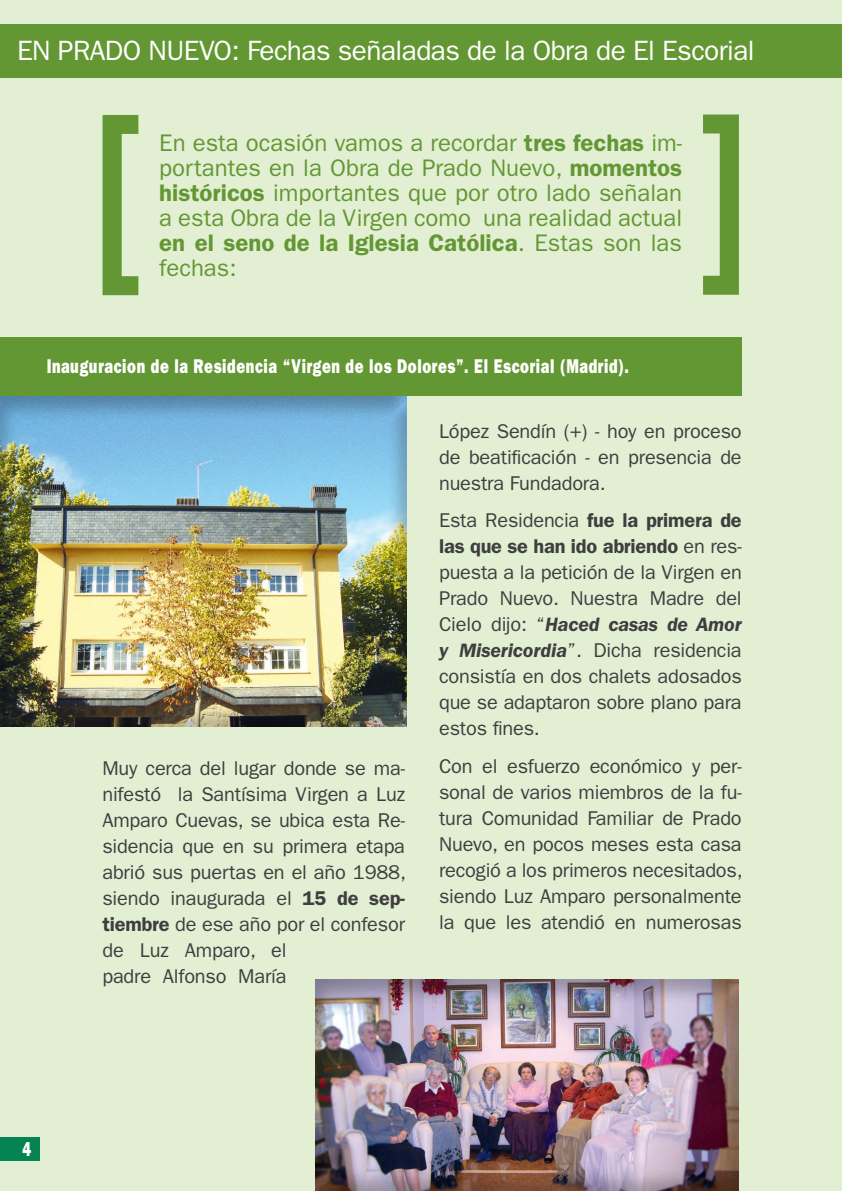
<style>
.page{position:relative;width:842px;height:1191px;background:#e3efd3}
.page>*{position:absolute;margin:0;border:0;box-sizing:border-box;transform-origin:0 0}
.t1{font:28px "ITC Franklin Gothic Std";letter-spacing:-.02em;color:#fff}
.Párrafo_Artículo{font:24px/25px "ITC Franklin Gothic Std";color:#639733;text-align:justify}
.Párrafo_Artículo-2{font:20px/26px "ITC Franklin Gothic Std";letter-spacing:-.01em;color:#3e3e3f;text-align:justify}
.Número_de_Página__Im{font:20px "ITC Franklin Gothic Std Hvy";letter-spacing:.04em;color:#fff;scale:.74 1}
.Número_de_Página__Pa{font:20px "ITC Franklin Gothic Std Hvy";color:#fff;scale:.74 1}
.s1{font-weight:600}
.s2{font-weight:600;font-style:italic}
</style>
<div class="page">
<div style="left:0;top:1137px;width:40px;height:23px;background:#058353"></div>
<div style="left:0;top:24px;width:842px;height:53px;background:#639733"></div>
<div style="left:0;top:337px;width:742px;height:59px;background:#639733"></div>
<div style="left:0;top:395px;width:409px;height:340px;background:#231f20;opacity:.29"></div>
<div style="left:313px;top:979px;width:428px;height:212px;background:#231f20;opacity:.29"></div>
<svg style="left:103px;top:115px;width:35px;height:180px"></svg>
<svg style="left:703px;top:114px;width:36px;height:181px"></svg>
<p class="t1" style="left:17px;top:35px;width:739px">EN PRADO NUEVO: Fechas señaladas de la Obra de El Escorial</p>
<p class="Párrafo_Artículo" style="left:159px;top:131px;width:524px">En esta ocasión vamos a recordar <span class="s1">tres fechas</span> im&shy;portantes en la Obra de Prado Nuevo, <span class="s1">momentos históricos</span> importantes que por otro lado señalan a esta Obra de la Virgen como una realidad actual <span class="s1">en el seno de la Iglesia Católica</span>. Estas son las fechas:</p>
<p class="Número_de_Página__Im" style="left:47px;top:354px;width:788px">Inauguracion de la Residencia “Virgen de los Dolores”. El Escorial (Madrid).</p>
<p class="Número_de_Página__Pa" style="left:22px;top:1137px;width:13px">4</p>
<p class="Párrafo_Artículo-2" style="left:102px;top:755px;width:305px;text-align:left">Muy cerca del lugar donde se ma&shy;nifestó la Santísima Virgen a Luz<br>Amparo Cuevas, se ubica esta Re&shy;sidencia que en su primera etapa abrió sus puertas en el año 1988, siendo inaugurada el <span class="s1">15 de sep&shy;tiembre</span> de ese año por el confesor de Luz Amparo, el<br>padre Alfonso María</p>
<p class="Párrafo_Artículo-2" style="left:439px;top:418px;width:304px">López Sendín (+) - hoy en proceso de beatificación - en presencia de nuestra Fundadora.</p>
<p class="Párrafo_Artículo-2" style="left:439px;top:507px;width:304px">Esta Residencia <span class="s1">fue la primera de las que se han ido abriendo</span> en res&shy;puesta a la petición de la Virgen en Prado Nuevo. Nuestra Madre del Cielo dijo: “<span class="s2">Haced casas de Amor y Misericordia</span>”. Dicha residencia consistía en dos chalets adosados que se adaptaron sobre plano para estos fines.</p>
<p class="Párrafo_Artículo-2" style="left:439px;top:753px;width:305px">Con el esfuerzo económico y per&shy;sonal de varios miembros de la fu&shy;tura Comunidad Familiar de Prado Nuevo, en pocos meses esta casa recogió a los primeros necesitados, siendo Luz Amparo personalmente la que les atendió en numerosas</p>
</div>
